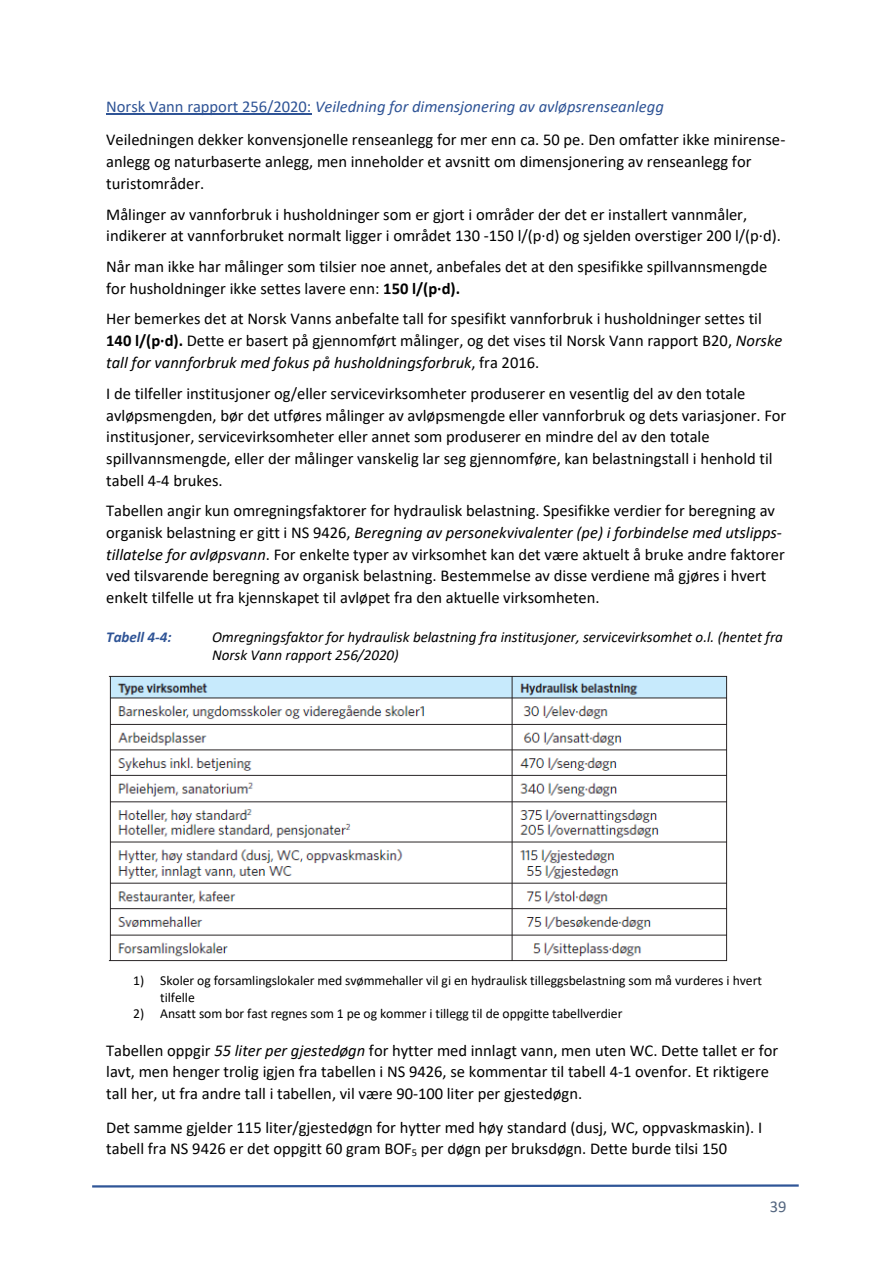
<style>
.page{position:relative;width:893px;height:1263px;background:#fff}
.page>*{position:absolute;margin:0;border:0;box-sizing:border-box;transform-origin:0 0}
.t1{font:16.5px/21.8px "Calibri";color:#000}
.t2{font:16.5px "Calibri";color:#546680}
.t3{font:italic 15.15px/18.3px "Calibri";letter-spacing:-.005em;color:#000}
.t4{font:italic 700 15.15px "Calibri";letter-spacing:-.005em;color:#2f5496}
.t5{font:13.65px/16.5px "Calibri";letter-spacing:-.005em;color:#000}
.s1{color:#2f5496}
.s2{font-style:italic;color:#2f5496}
.s3{font-weight:700}
.s4{font-style:italic}
</style>
<div class="page">
<svg style="left:92px;top:1184px;width:707px;height:4px"></svg>
<hr style="left:106px;top:113px;width:205px;height:1px;background:#2f5496">
<img style="left:108px;top:675px;width:620px;height:287px">
<p class="t1" style="left:106px;top:89px;width:681px;line-height:33.9px"><span class="s1">Norsk Vann rapport 256/2020:</span> <span class="s2">Veiledning for dimensjonering av avløpsrenseanlegg<br></span>Veiledningen dekker konvensjonelle renseanlegg for mer enn ca. 50 pe. Den omfatter ikke minirense-</p>
<p class="t1" style="left:106px;top:150px;width:647px">anlegg og naturbaserte anlegg, men inneholder et avsnitt om dimensjonering av renseanlegg for turistområder.</p>
<p class="t1" style="left:106px;top:203px;width:676px">Målinger av vannforbruk i husholdninger som er gjort i områder der det er installert vannmåler, indikerer at vannforbruket normalt ligger i området 130 -150 l/(p·d) og sjelden overstiger 200 l/(p·d).</p>
<p class="t1" style="left:106px;top:255px;width:662px">Når man ikke har målinger som tilsier noe annet, anbefales det at den spesifikke spillvannsmengde for husholdninger ikke settes lavere enn: <span class="s3">150 l/(p·d).</span></p>
<p class="t1" style="left:106px;top:308px;width:678px">Her bemerkes det at Norsk Vanns anbefalte tall for spesifikt vannforbruk i husholdninger settes til<br><span class="s3">140 l/(p·d).</span> Dette er basert på gjennomført målinger, og det vises til Norsk Vann rapport B20, <span class="s4">Norske tall for vannforbruk med fokus på husholdningsforbruk</span>, fra 2016.</p>
<p class="t1" style="left:106px;top:382px;width:682px">I de tilfeller institusjoner og/eller servicevirksomheter produserer en vesentlig del av den totale avløpsmengden, bør det utføres målinger av avløpsmengde eller vannforbruk og dets variasjoner. For institusjoner, servicevirksomheter eller annet som produserer en mindre del av den totale spillvannsmengde, eller der målinger vanskelig lar seg gjennomføre, kan belastningstall i henhold til tabell 4-4 brukes.</p>
<p class="t1" style="left:106px;top:499px;width:680px">Tabellen angir kun omregningsfaktorer for hydraulisk belastning. Spesifikke verdier for beregning av organisk belastning er gitt i NS 9426, <span class="s4">Beregning av personekvivalenter (pe) i forbindelse med utslipps&shy;tillatelse for avløpsvann</span>. For enkelte typer av virksomhet kan det være aktuelt å bruke andre faktorer ved tilsvarende beregning av organisk belastning. Bestemmelse av disse verdiene må gjøres i hvert enkelt tilfelle ut fra kjennskapet til avløpet fra den aktuelle virksomheten.</p>
<p class="t4" style="left:106px;top:626px;width:67px">Tabell 4-4:</p>
<p class="t3" style="left:212px;top:627px;width:572px">Omregningsfaktor for hydraulisk belastning fra institusjoner, servicevirksomhet o.l. (hentet fra<br>Norsk Vann rapport 256/2020)</p>
<p class="t5" style="left:160px;top:972px;width:603px;text-indent:-27px">1) Skoler og forsamlingslokaler med svømmehaller vil gi en hydraulisk tilleggsbelastning som må vurderes i hvert tilfelle</p>
<p class="t5" style="left:133px;top:1005px;width:491px">2) Ansatt som bor fast regnes som 1 pe og kommer i tillegg til de oppgitte tabellverdier</p>
<p class="t1" style="left:106px;top:1039px;width:673px">Tabellen oppgir <span class="s4">55 liter per gjestedøgn</span> for hytter med innlagt vann, men uten WC. Dette tallet er for lavt, men henger trolig igjen fra tabellen i NS 9426, se kommentar til tabell 4-1 ovenfor. Et riktigere tall her, ut fra andre tall i tabellen, vil være 90-100 liter per gjestedøgn.</p>
<p class="t1" style="left:106px;top:1116px;width:657px">Det samme gjelder 115 liter/gjestedøgn for hytter med høy standard (dusj, WC, oppvaskmaskin). I tabell fra NS 9426 er det oppgitt 60 gram BOF<sub>5</sub> per døgn per bruksdøgn. Dette burde tilsi 150</p>
<p class="t2" style="left:770px;top:1195px;width:18px">39</p>
</div>
